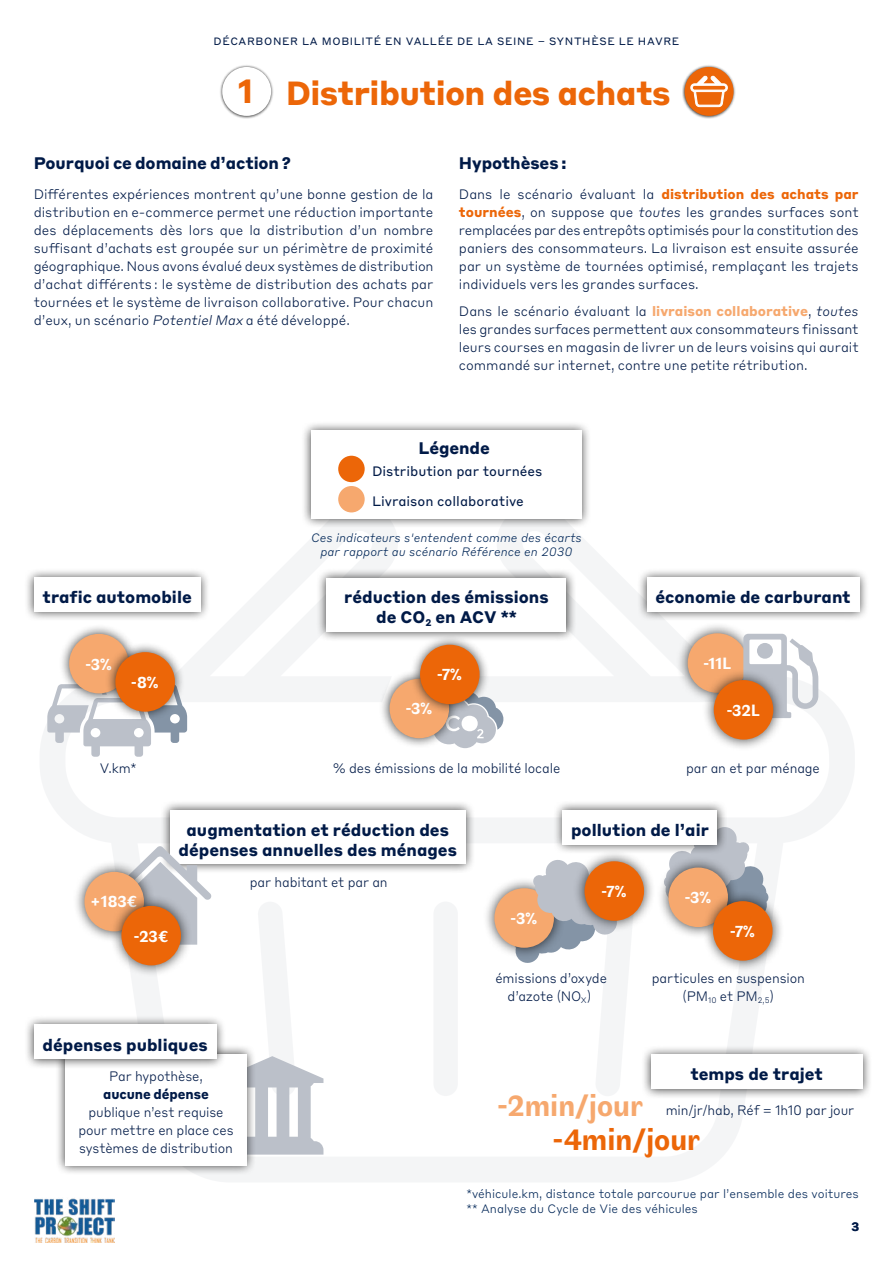
<style>
.page{position:relative;width:893px;height:1263px;background:#fff}
.page>*{position:absolute;margin:0;border:0;box-sizing:border-box;transform-origin:0 0}
.t1{font:700 33px "Styrene B";letter-spacing:-.02em;color:#ec6608}
.t2{font:700 30.3px "Faune Text";color:#f6a86e}
.t3{font:700 30.3px "Faune Text";color:#ec6608}
.t4{font:700 16.5px/19.8px "Styrene B";color:#001a47;text-align:center}
.t5{font:700 16.5px/34px "Faune Text";color:#fff}
.t6{font:300 13.5px/18px "Styrene B";letter-spacing:-.005em;color:#001a47;text-align:justify}
.t7{font:13.5px "Styrene B";color:#001a47}
.t8{font:700 13.5px "Styrene B";letter-spacing:-.01em;color:#001a47}
.t9{font:300 12px/14.4px "Styrene B";color:#002657}
.t10{font:italic 300 12px/14.4px "Styrene B";color:#002657;text-align:center}
.t11{font:500 12px "Styrene B";color:#001a47}
.t12{font:10.5px "Styrene B";letter-spacing:.06em;color:#001a47}
.s1{font-style:italic}
.s2{font-weight:700;color:#ec6608}
.s3{font-weight:700;color:#f6a86e}
</style>
<div class="page">
<img style="left:35px;top:1198px;width:80px;height:44px">
<svg style="left:40px;top:529px;width:814px;height:653px"></svg>
<div style="left:429px;top:897px;width:33px;height:203px;background:#f4f5f6;border-radius:17px"></div>
<div style="left:424px;top:892px;width:43px;height:213px;border:9px solid #fff;border-radius:17px"></div>
<svg style="left:47px;top:684px;width:140px;height:73px"></svg>
<div style="left:59px;top:623px;width:80px;height:80px;background:#000;opacity:.75"></div>
<div style="left:69px;top:634px;width:60px;height:59px;background:#f6a86e;border-radius:50%"></div>
<div style="left:105px;top:641px;width:80px;height:81px;background:#000;opacity:.75"></div>
<div style="left:115px;top:652px;width:60px;height:60px;background:#ec6608;border-radius:50%"></div>
<div style="left:24px;top:567px;width:187px;height:55px;background:#000;opacity:.75"></div>
<div style="left:34px;top:578px;width:166px;height:34px;background:#fff"></div>
<div style="left:637px;top:567px;width:232px;height:55px;background:#000;opacity:.75"></div>
<div style="left:647px;top:578px;width:212px;height:34px;background:#fff"></div>
<div style="left:676px;top:621px;width:83px;height:83px;background:#000;opacity:.75"></div>
<div style="left:688px;top:633px;width:59px;height:60px;background:#f6a86e;border-radius:50%"></div>
<svg style="left:739px;top:634px;width:80px;height:84px"></svg>
<div style="left:702px;top:668px;width:83px;height:83px;background:#000;opacity:.75"></div>
<div style="left:714px;top:680px;width:59px;height:59px;background:#ec6608;border-radius:50%"></div>
<svg style="left:221px;top:889px;width:102px;height:265px"></svg>
<div style="left:55px;top:1044px;width:202px;height:132px;background:#000;opacity:.75"></div>
<div style="left:65px;top:1054px;width:182px;height:112px;background:#fff"></div>
<div style="left:24px;top:1014px;width:202px;height:55px;background:#000;opacity:.75"></div>
<div style="left:34px;top:1025px;width:182px;height:34px;background:#fff"></div>
<svg style="left:379px;top:642px;width:124px;height:106px"></svg>
<div style="left:379px;top:668px;width:80px;height:80px;background:#000;opacity:.75"></div>
<div style="left:390px;top:679px;width:59px;height:59px;background:#f6a86e;border-radius:50%"></div>
<div style="left:409px;top:634px;width:81px;height:80px;background:#000;opacity:.75"></div>
<div style="left:420px;top:645px;width:60px;height:59px;background:#ec6608;border-radius:50%"></div>
<svg style="left:727px;top:825px;width:42px;height:64px"></svg>
<div style="left:656px;top:855px;width:84px;height:84px;background:#000;opacity:.75"></div>
<div style="left:668px;top:867px;width:60px;height:60px;background:#f6a86e;border-radius:50%"></div>
<div style="left:482px;top:876px;width:84px;height:83px;background:#000;opacity:.75"></div>
<div style="left:494px;top:888px;width:60px;height:60px;background:#f6a86e;border-radius:50%"></div>
<svg style="left:513px;top:858px;width:134px;height:252px"></svg>
<div style="left:572px;top:849px;width:84px;height:83px;background:#000;opacity:.75"></div>
<div style="left:584px;top:861px;width:60px;height:60px;background:#ec6608;border-radius:50%"></div>
<div style="left:552px;top:800px;width:175px;height:55px;background:#000;opacity:.75"></div>
<div style="left:562px;top:810px;width:155px;height:34px;background:#fff"></div>
<div style="left:701px;top:889px;width:83px;height:83px;background:#000;opacity:.75"></div>
<div style="left:713px;top:901px;width:59px;height:60px;background:#ec6608;border-radius:50%"></div>
<div style="left:160px;top:800px;width:315px;height:74px;background:#000;opacity:.75"></div>
<div style="left:170px;top:810px;width:295px;height:54px;background:#fff"></div>
<svg style="left:108px;top:846px;width:104px;height:99px"></svg>
<div style="left:72px;top:860px;width:84px;height:83px;background:#000;opacity:.75"></div>
<div style="left:84px;top:872px;width:60px;height:59px;background:#f6a86e;border-radius:50%"></div>
<div style="left:109px;top:894px;width:84px;height:83px;background:#000;opacity:.75"></div>
<div style="left:121px;top:906px;width:60px;height:59px;background:#ec6608;border-radius:50%"></div>
<div style="left:220px;top:64px;width:54px;height:54px;background:#000;opacity:.75"></div>
<div style="left:222px;top:67px;width:49px;height:49px;background:#fff;border-radius:50%"></div>
<div style="left:682px;top:64px;width:54px;height:54px;background:#000;opacity:.75"></div>
<div style="left:685px;top:67px;width:48px;height:49px;background:#ec6608;border-radius:50%"></div>
<svg style="left:690px;top:76px;width:38px;height:31px"></svg>
<div style="left:316px;top:567px;width:260px;height:75px;background:#000;opacity:.75"></div>
<div style="left:326px;top:578px;width:240px;height:54px;background:#fff"></div>
<div style="left:641px;top:1044px;width:231px;height:55px;background:#000;opacity:.75"></div>
<div style="left:651px;top:1055px;width:211px;height:34px;background:#fff"></div>
<div style="left:301px;top:420px;width:290px;height:109px;background:#000;opacity:.75"></div>
<div style="left:311px;top:431px;width:271px;height:88px;background:#fff"></div>
<div style="left:338px;top:456px;width:27px;height:26px;background:#ec6608;border-radius:50%"></div>
<div style="left:338px;top:486px;width:27px;height:26px;background:#f6a86e;border-radius:50%"></div>
<p class="t12" style="left:214px;top:32px;width:467px">DÉCARBONER LA MOBILITÉ EN VALLÉE DE LA SEINE – SYNTHÈSE LE HAVRE</p>
<h1 class="t1" style="left:238px;top:65px;width:435px">1 Distribution des achats</h1>
<p class="t4" style="left:34px;top:151px;width:259px">Pourquoi ce domaine d’action ?</p>
<p class="t6" style="left:34px;top:184px;width:401px">Différentes expériences montrent qu’une bonne gestion de la distribution en e-commerce permet une réduction importante des déplacements dès lors que la distribution d’un nombre suffisant d’achats est groupée sur un périmètre de proximité géographique. Nous avons évalué deux systèmes de distribution d’achat différents : le système de distribution des achats par tournées et le système de livraison collaborative. Pour chacun d’eux, un scénario <span class="s1">PotentielMax</span> a été développé.</p>
<p class="t4" style="left:459px;top:151px;width:109px">Hypothèses :</p>
<p class="t6" style="left:459px;top:184px;width:401px">Dans le scénario évaluant la <span class="s2">distribution des achats par tournées</span>, on suppose que <span class="s1">toutes</span> les grandes surfaces sont remplacées par des entrepôts optimisés pour la constitution des paniers des consommateurs. La livraison est ensuite assurée par un système de tournées optimisé, remplaçant les trajets individuels vers les grandes surfaces.</p>
<p class="t6" style="left:459px;top:301px;width:401px">Dans le scénario évaluant la <span class="s3">livraison collaborative</span>, <span class="s1">toutes </span>les grandes surfaces permettent aux consommateurs finissant leurs courses en magasin de livrer un de leurs voisins qui aurait commandé sur internet, contre une petite rétribution.</p>
<p class="t4" style="left:418px;top:436px;width:73px">Légende</p>
<p class="t7" style="left:372px;top:460px;width:172px">Distribution par tournées</p>
<p class="t7" style="left:372px;top:490px;width:153px">Livraison collaborative</p>
<p class="t10" style="left:311px;top:529px;width:272px">Ces indicateurs s'entendent comme des écarts par rapport au scénario Référence en 2030</p>
<p class="t4" style="left:43px;top:586px;width:151px">trafic automobile</p>
<p class="t4" style="left:655px;top:586px;width:197px">économie de carburant</p>
<p class="t4" style="left:344px;top:586px;width:206px">réduction des émissions de CO<sub>2</sub> en ACV **</p>
<p class="t5" style="left:85px;top:646px;width:28px">-3%</p>
<p class="t5" style="left:131px;top:664px;width:29px">-8%</p>
<p class="t6" style="left:100px;top:758px;width:38px">V.km*</p>
<p class="t5" style="left:437px;top:657px;width:27px">-7%</p>
<p class="t5" style="left:405px;top:691px;width:28px">-3%</p>
<p class="t6" style="left:333px;top:758px;width:229px">% des émissions de la mobilité locale</p>
<p class="t5" style="left:703px;top:645px;width:29px">-11L</p>
<p class="t5" style="left:726px;top:692px;width:35px">-32L</p>
<p class="t6" style="left:686px;top:758px;width:135px">par an et par ménage</p>
<p class="t5" style="left:133px;top:884px;width:36px;text-indent:-43px">+183€ -23€</p>
<p class="t4" style="left:179px;top:819px;width:280px">augmentation et réduction des dépenses annuelles des ménages</p>
<p class="t6" style="left:250px;top:872px;width:139px">par habitant et par an</p>
<p class="t4" style="left:571px;top:819px;width:139px">pollution de l’air</p>
<p class="t5" style="left:510px;top:900px;width:28px">-3%</p>
<p class="t5" style="left:601px;top:873px;width:27px">-7%</p>
<p class="t6" style="left:495px;top:968px;width:113px;text-align:center">émissions d’oxyde d’azote (NO<sub>X</sub>)</p>
<p class="t5" style="left:684px;top:880px;width:28px">-3%</p>
<p class="t5" style="left:730px;top:913px;width:27px">-7%</p>
<p class="t6" style="left:652px;top:968px;width:155px;text-align:center">particules en suspension (PM<sub>10</sub> et PM<sub>2,5</sub>)</p>
<p class="t4" style="left:43px;top:1033px;width:167px">dépenses publiques</p>
<p class="t6" style="left:109px;top:1066px;width:95px">Par hypothèse,</p>
<p class="t8" style="left:103px;top:1083px;width:107px">aucune dépense</p>
<p class="t6" style="left:78px;top:1102px;width:157px;text-align:center">publique n’est requise pour mettre en place ces systèmes de distribution</p>
<p class="t4" style="left:690px;top:1063px;width:134px">temps de trajet</p>
<p class="t6" style="left:666px;top:1100px;width:190px">min/jr/hab, Réf = 1h10 par jour</p>
<h2 class="t2" style="left:497px;top:1085px;width:148px">-2min/jour</h2>
<h2 class="t3" style="left:552px;top:1119px;width:150px">-4min/jour</h2>
<p class="t9" style="left:466px;top:1186px;width:394px">*véhicule.km, distance totale parcourue par l’ensemble des voitures ** Analyse du Cycle de Vie des véhicules</p>
<p class="t11" style="left:851px;top:1216px;width:9px">3</p>
</div>
